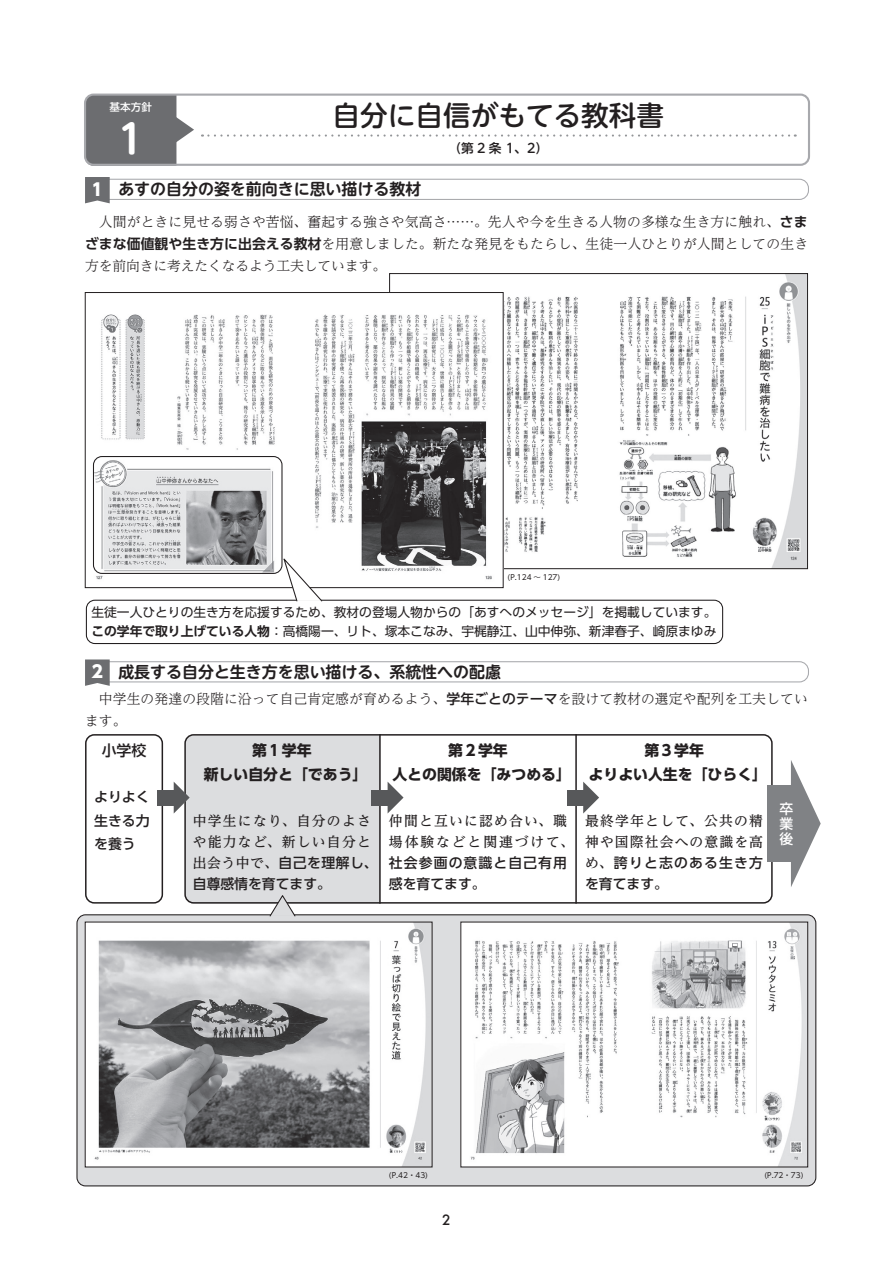
<style>
.page{position:relative;width:893px;height:1263px;background:#fff}
.page>*{position:absolute;margin:0;border:0;box-sizing:border-box;transform-origin:0 0}
.t1{font:700 39.3px "UD Shin M Go Pro De";color:#fff}
.t2{font:500 27.6px "UD Shin M Go Pro";color:#231f20}
.t3{font:800 16.95px "UD Shin Go Pr 6 N";color:#fff}
.t4{font:700 15.9px "UD Shin M Go Pro De";color:#231f20}
.t5{font:700 14.85px/23.4px "UD Shin Go Pr 6 N";color:#231f20;text-align:center}
.t6{font:500 14.85px "UD Shin Go Pr 6 N";color:#231f20}
.t7{font:300 13.8px/22.4px "UD Reimin Pr 6 N";letter-spacing:.005em;color:#231f20;text-align:justify}
.t8{font:500 13.8px/21.3px "UD Reimin Pr 6 N";letter-spacing:.09em;color:#231f20}
.t9{font:500 13.8px/21.3px "UD Reimin Pr 6 N";letter-spacing:.14em;color:#231f20}
.t10{font:500 13.8px/21.3px "UD Shin Go Pr 6 N";color:#231f20}
.t11{font:500 13.8px/21.3px "UD Shin Go Pr 6 N";letter-spacing:.08em;color:#231f20}
.t12{font:500 13.8px/21.3px "UD Shin Go Pr 6 N";letter-spacing:.09em;color:#231f20}
.t13{font:500 13.8px/23.4px "UD Shin Go Pr 6 N";letter-spacing:.02em;color:#231f20;text-align:justify}
.t14{font:500 13.8px/15.1px "UD Shin Go Pr 6 N";color:#fff;text-align:justify}
.t15{font:500 13.8px "Futura";color:#231f20}
.t16{font:12.75px/19.2px "UD Shin Go Pr 6 N";color:#231f20}
.t17{font:500 12.75px "UD Shin M Go Pro";color:#231f20}
.t18{font:500 10.65px "UD Shin M Go Pro";color:#fff}
.t19{font:7.5px "UD Shin Go Pro";color:#231f20}
.s1{font-family:"UD Shin Go Pr 6 N De";font-weight:700}
.s2{font-family:"UD Shin Go Pr 6 N";font-weight:500}
.s3{font-family:"UD Reimin Pr 6 N"}
</style>
<div class="page">
<svg style="left:77px;top:915px;width:739px;height:271px;background:#cdcecf"></svg>
<img style="left:503px;top:275px;width:303px;height:292px">
<img style="left:92px;top:314px;width:400px;height:266px">
<div style="left:85px;top:292px;width:418px;height:296px;border:1px solid #231f20"></div>
<img style="left:87px;top:924px;width:339px;height:241px">
<img style="left:463px;top:924px;width:339px;height:241px">
<div style="left:93px;top:179px;width:716px;height:21px;border:1px solid #a8a9ad;border-radius:9px"></div>
<div style="left:93px;top:661px;width:716px;height:21px;border:1px solid #a8a9ad;border-radius:9px"></div>
<svg style="left:85px;top:177px;width:25px;height:26px"></svg>
<svg style="left:85px;top:659px;width:25px;height:27px"></svg>
<div style="left:84px;top:94px;width:726px;height:72px;border:2px solid #a8a9ad;border-radius:9px"></div>
<svg style="left:85px;top:95px;width:109px;height:71px;background:#818285"></svg>
<svg style="left:202px;top:134px;width:594px;height:3px"></svg>
<div style="left:85px;top:734px;width:78px;height:170px;border:2px solid #231f20;border-radius:9px"></div>
<div style="left:184px;top:734px;width:589px;height:170px;border:2px solid #231f20;border-radius:9px"></div>
<div style="left:158px;top:790px;width:20px;height:15px;background:#57585a"></div>
<div style="left:767px;top:785px;width:28px;height:77px;background:#808285"></div>
<svg style="left:791px;top:760px;width:30px;height:127px"></svg>
<hr style="left:379px;top:734px;width:2px;height:170px;background:#231f20">
<hr style="left:575px;top:734px;width:2px;height:170px;background:#231f20">
<div style="left:372px;top:790px;width:20px;height:15px;background:#57585a"></div>
<svg style="left:388px;top:782px;width:16px;height:31px"></svg>
<div style="left:567px;top:790px;width:20px;height:15px;background:#57585a"></div>
<svg style="left:583px;top:782px;width:16px;height:31px"></svg>
<div style="left:86px;top:600px;width:637px;height:44px;border:1px solid #231f20;border-radius:9px"></div>
<svg style="left:282px;top:555px;width:41px;height:47px"></svg>
<div style="left:93px;top:456px;width:189px;height:118px;border:1px solid #231f20;border-radius:9px"></div>
<svg style="left:174px;top:735px;width:206px;height:182px;background:#d9dadb"></svg>
<p class="t18" style="left:109px;top:98px;width:44px">基本方針</p>
<h1 class="t1" style="left:111px;top:107px;width:41px">１</h1>
<h2 class="t2" style="left:333px;top:93px;width:333px">自分に自信がもてる教科書</h2>
<p class="t17" style="left:449px;top:137px;width:101px">（第2 条 1、2(</p>
<p class="t3" style="left:89px;top:175px;width:19px">１</p>
<p class="t4" style="left:118px;top:176px;width:304px">あすの自分の姿を前向きに思い描ける教材</p>
<p class="t7" style="left:85px;top:210px;width:725px">　人間がときに見せる弱さや苦悩、奮起する強さや気高さ……。先人や今を生きる人物の多様な生き方に触れ、<span class="s1">さまざまな価値観や生き方に出会える教材</span>を用意しました。新たな発見をもたらし、生徒一人ひとりが人間としての生き方を前向きに考えたくなるよう工夫しています。</p>
<p class="t19" style="left:508px;top:571px;width:54px">P( .124 ~ 127(</p>
<p class="t16" style="left:91px;top:602px;width:627px">生徒一人ひとりの生き方を応援するため、教材の登場人物からの「あすへのメッセージ」を掲載しています。<span class="s1">この学年で取り上げている人物</span>：高橋陽一、リト、塚本こなみ、宇梶静江、山中伸弥、新津春子、崎原まゆみ</p>
<p class="t3" style="left:89px;top:658px;width:19px">２</p>
<p class="t4" style="left:118px;top:659px;width:384px">成長する自分と生き方を思い描ける、系統性への配慮</p>
<p class="t7" style="left:85px;top:687px;width:724px">　中学生の発達の段階に沿って自己肯定感が育めるよう、<span class="s2">学年ごとのテーマ</span>を設けて教材の選定や配列を工夫しています。</p>
<p class="t6" style="left:102px;top:739px;width:46px">小学校</p>
<p class="t13" style="left:94px;top:785px;width:57px">よりよく生きる力を養う</p>
<p class="t5" style="left:204px;top:739px;width:165px">第１学年<br>新しい自分と「であう「</p>
<p class="t8" style="left:193px;top:809px;width:179px">中学生になり、自分のよさや能力など、新しい自分と</p>
<p class="t10" style="left:193px;top:852px;width:186px"><span class="s3">出会う中で、</span>自己を理解し、自尊感情を育てます。</p>
<p class="t5" style="left:392px;top:739px;width:180px">第２学年<br>人との関係を「みつめる「</p>
<p class="t9" style="left:389px;top:809px;width:186px">仲間と互いに認め合い、職場体験などと関連づけて、</p>
<p class="t11" style="left:389px;top:852px;width:179px">社会参画の意識と自己有用感を育てます。</p>
<p class="t5" style="left:589px;top:739px;width:180px">第３学年<br>よりよい人生を「ひらく「</p>
<p class="t8" style="left:585px;top:809px;width:179px">最終学年として、公共の精神や国際社会への意識を高</p>
<p class="t12" style="left:585px;top:852px;width:179px"><span class="s3">め、</span>誇りと志のある生き方を育てます。</p>
<p class="t14" style="left:779px;top:800px;width:15px">卒業後</p>
<p class="t19" style="left:389px;top:1169px;width:41px">P( .42・43)</p>
<p class="t15" style="left:442px;top:1210px;width:10px">2</p>
<p class="t19" style="left:764px;top:1169px;width:41px">(P.72・73(</p>
</div>
